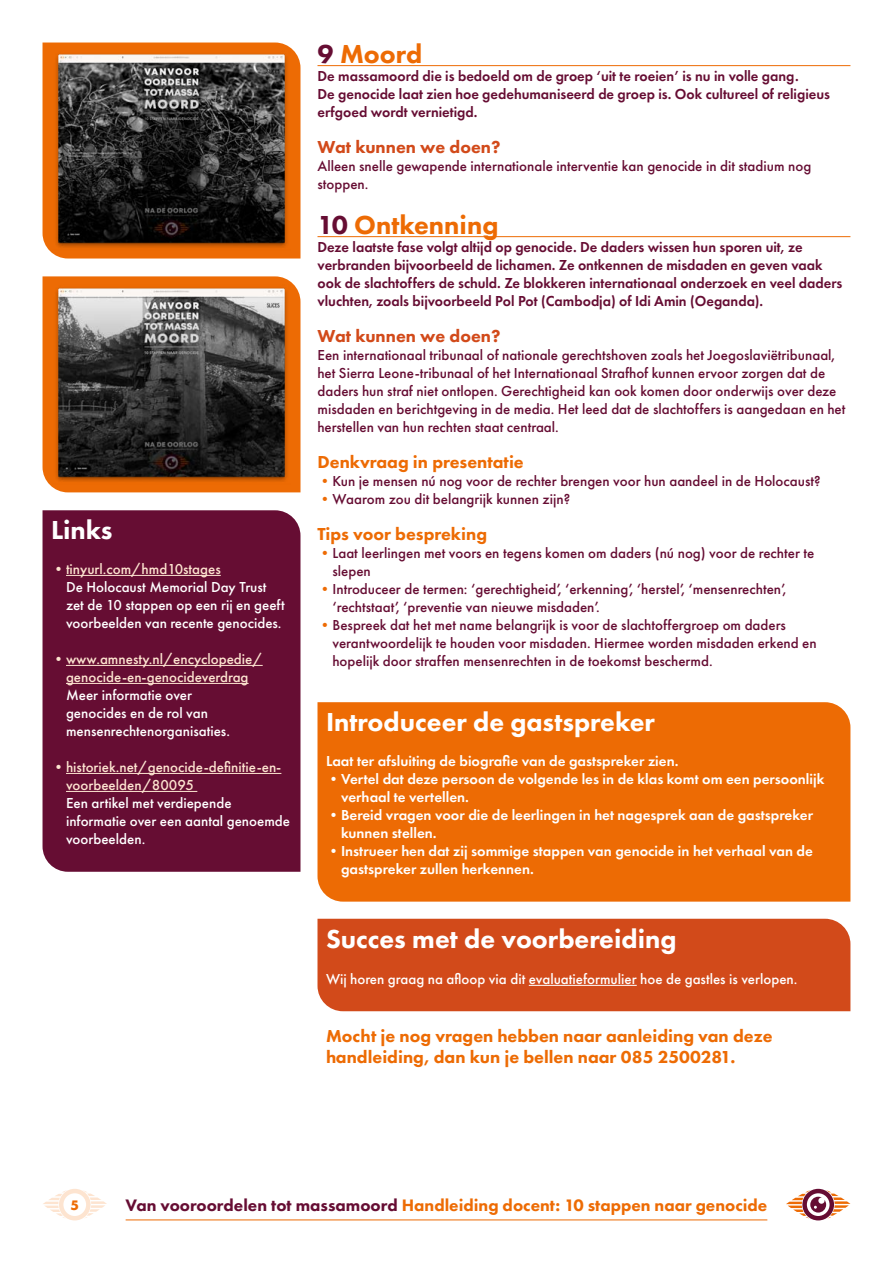
<style>
.page{position:relative;width:893px;height:1263px;background:#fff}
.page>*{position:absolute;margin:0;border:0;box-sizing:border-box;transform-origin:0 0}
.t1{font:800 27px "Futura PT";color:#fff}
.t2{font:800 27px "Futura PT";color:#ed6b04}
.t3{font:800 18px/21px "Futura PT";color:#ed6b04}
.t4{font:800 18px "Futura PT";color:#d24a1a}
.t5{font:800 17.25px "Futura PT";color:#ed6b04}
.t6{font:500 15px/18px "Futura PT";color:#660d33}
.t7{font:600 15px/18px "Futura PT";color:#660d33}
.t8{font:600 15px/18px "Futura PT";color:#fff}
.t9{font:500 15px/18px "Futura PT";color:#fff}
.t10{font:500 15px/18px "Futura PT";color:#fde4d0;text-align:center}
.t11{font:700 14.25px "Futura PT";color:#ed6b04}
.s1{color:#660d33}
.s2{color:#ed6b04}
</style>
<div class="page">
<svg style="left:43px;top:1189px;width:64px;height:31px"></svg>
<svg style="left:786px;top:1189px;width:64px;height:31px"></svg>
<hr style="left:126px;top:1219px;width:641px;height:1px;background:#ed6b04">
<hr style="left:317px;top:65px;width:533px;height:1px;background:#ed6b04">
<hr style="left:317px;top:236px;width:533px;height:1px;background:#ed6b04">
<div style="left:43px;top:510px;width:257px;height:362px;background:#660d33"></div>
<hr style="left:66px;top:575px;width:155px;height:1px;background:#fde4d0">
<hr style="left:66px;top:665px;width:197px;height:1px;background:#fde4d0">
<hr style="left:66px;top:683px;width:183px;height:1px;background:#fde4d0">
<hr style="left:66px;top:773px;width:215px;height:1px;background:#fde4d0">
<hr style="left:66px;top:791px;width:131px;height:1px;background:#fde4d0">
<div style="left:317px;top:702px;width:533px;height:200px;background:#ed6b04"></div>
<div style="left:317px;top:919px;width:533px;height:92px;background:#d24a1a"></div>
<hr style="left:529px;top:985px;width:108px;height:1px;background:#fff">
<div style="left:43px;top:43px;width:257px;height:215px;background:#ed6b04"></div>
<img style="left:53px;top:50px;width:237px;height:201px">
<div style="left:43px;top:276px;width:257px;height:216px;background:#ed6b04"></div>
<img style="left:53px;top:284px;width:237px;height:200px">
<h1 class="t1" style="left:51px;top:513px;width:63px">Links</h1>
<p class="t10" style="left:51px;top:560px;width:171px">•tinyurl.com/hmd10stages</p>
<p class="t9" style="left:66px;top:578px;width:220px">De Holocaust Memorial Day Trust zet de 10 stappen op een rij en geeft voorbeelden van recente genocides.</p>
<p class="t10" style="left:51px;top:650px;width:213px">•www.amnesty.nl/encyclopedie/ genocide-en-genocideverdrag</p>
<p class="t9" style="left:66px;top:686px;width:165px">Meer informatie over genocides en de rol van mensenrechtenorganisaties.</p>
<p class="t10" style="left:66px;top:758px;width:217px;text-align:left;text-indent:-15px">•historiek.net/genocide-definitie-en&shy;voorbeelden/80095</p>
<p class="t9" style="left:66px;top:794px;width:226px">Een artikel met verdiepende informatie over een aantal genoemde voorbeelden.</p>
<h1 class="t2" style="left:317px;top:37px;width:107px"><span class="s1">9</span> Moord</h1>
<p class="t7" style="left:317px;top:67px;width:514px">De massamoord die is bedoeld om de groep ‘uit te roeien’ is nu in volle gang.<br>De genocide laat zien hoe gedehumaniseerd de groep is. Ook cultureel of religieus erfgoed wordt vernietigd.</p>
<p class="t4" style="left:317px;top:136px;width:185px">Wat kunnen we doen?</p>
<p class="t6" style="left:317px;top:157px;width:495px">Alleen snelle gewapende internationale interventie kan genocide in dit stadium nog stoppen.</p>
<h1 class="t2" style="left:317px;top:208px;width:182px"><span class="s1">10</span> Ontkenning</h1>
<p class="t7" style="left:317px;top:238px;width:526px">Deze laatste fase volgt altijd op genocide. De daders wissen hun sporen uit, ze verbranden bijvoorbeeld de lichamen. Ze ontkennen de misdaden en geven vaak ook de slachtoffers de schuld. Ze blokkeren internationaal onderzoek en veel daders vluchten, zoals bijvoorbeeld Pol Pot (Cambodja) of Idi Amin (Oeganda).</p>
<p class="t4" style="left:317px;top:325px;width:185px">Wat kunnen we doen?</p>
<p class="t6" style="left:317px;top:346px;width:529px">Een internationaal tribunaal of nationale gerechtshoven zoals het Joegoslaviëtribunaal, het Sierra Leone-tribunaal of het Internationaal Strafhof kunnen ervoor zorgen dat de daders hun straf niet ontlopen. Gerechtigheid kan ook komen door onderwijs over deze misdaden en berichtgeving in de media. Het leed dat de slachtoffers is aangedaan en het herstellen van hun rechten staat centraal.</p>
<p class="t3" style="left:317px;top:451px;width:208px">Denkvraag in presentatie</p>
<p class="t6" style="left:317px;top:472px;width:505px"><span class="s2">•</span>Kun je mensen nú nog voor de rechter brengen voor hun aandeel in de Holocaust?</p>
<p class="t6" style="left:317px;top:490px;width:254px"><span class="s2">•</span>Waarom zou dit belangrijk kunnen zijn?</p>
<p class="t3" style="left:317px;top:523px;width:171px">Tips voor bespreking</p>
<p class="t6" style="left:332px;top:544px;width:483px;text-indent:-15px"><span class="s2">•</span>Laat leerlingen met voors en tegens komen om daders (nú nog) voor de rechter te slepen</p>
<p class="t6" style="left:332px;top:580px;width:455px;text-indent:-15px"><span class="s2">•</span>Introduceer de termen: ‘gerechtigheid’, ‘erkenning’, ‘herstel’, ‘mensenrechten’, ‘rechtstaat’, ‘preventie van nieuwe misdaden’.</p>
<p class="t6" style="left:332px;top:616px;width:486px;text-indent:-15px"><span class="s2">•</span>Bespreek dat het met name belangrijk is voor de slachtoffergroep om daders verantwoordelijk te houden voor misdaden. Hiermee worden misdaden erkend en hopelijk door straffen mensenrechten in de toekomst beschermd.</p>
<h1 class="t1" style="left:326px;top:705px;width:330px">Introduceer de gastspreker</h1>
<p class="t8" style="left:326px;top:752px;width:354px">Laat ter afsluiting de biografie van de gastspreker zien.</p>
<p class="t8" style="left:341px;top:770px;width:485px;text-indent:-15px">•Vertel dat deze persoon de volgende les in de klas komt om een persoonlijk verhaal te vertellen.</p>
<p class="t8" style="left:341px;top:806px;width:474px;text-indent:-15px">•Bereid vragen voor die de leerlingen in het nagesprek aan de gastspreker kunnen stellen.</p>
<p class="t8" style="left:341px;top:842px;width:473px;text-indent:-15px">•Instrueer hen dat zij sommige stappen van genocide in het verhaal van de gastspreker zullen herkennen.</p>
<h1 class="t1" style="left:326px;top:922px;width:352px">Succes met de voorbereiding</h1>
<p class="t9" style="left:326px;top:970px;width:473px">Wij horen graag na afloop via dit evaluatieformulier hoe de gastles is verlopen.</p>
<p class="t3" style="left:326px;top:1025px;width:448px">Mocht je nog vragen hebben naar aanleiding van deze handleiding, dan kun je bellen naar 085 2500281.</p>
<p class="t11" style="left:70px;top:1196px;width:10px">5</p>
<p class="t5" style="left:126px;top:1194px;width:643px"><span class="s1">Van vooroordelen tot massamoord</span> Handleiding docent: 10 stappen naar genocide</p>
</div>
